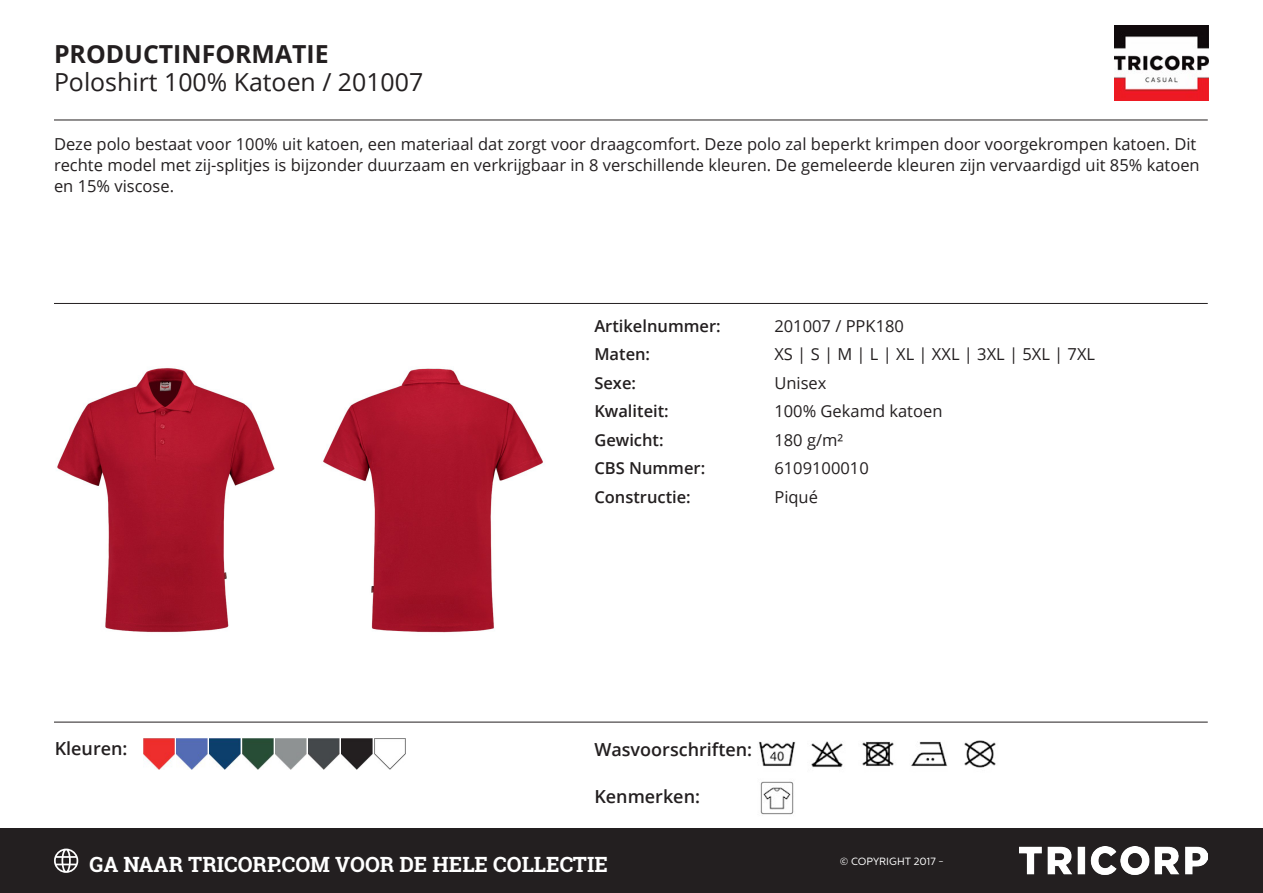
<style>
.page{position:relative;width:1263px;height:893px;background:#fff}
.page>*{position:absolute;margin:0;border:0;box-sizing:border-box;transform-origin:0 0}
.t1{font:24.9px "Open Sans";color:#231f20}
.t2{font:700 24.9px "Open Sans";color:#231f20}
.t3{font:700 21px "Roboto Slab";color:#fff}
.t4{font:600 18px "Open Sans";color:#231f20}
.Kenmerken{font:16.5px/21px "Open Sans";color:#231f20}
.Kenmerk{font:16.5px "Open Sans";color:#231f20}
.Kenmerk-2{font:600 16.5px "Open Sans";color:#231f20}
.t5{font:10.5px "Centrale Sans";color:#fff}
</style>
<div class="page">
<img style="left:1114px;top:26px;width:95px;height:74px">
<img style="left:57px;top:368px;width:218px;height:265px">
<img style="left:323px;top:368px;width:220px;height:265px">
<img style="left:862px;top:741px;width:32px;height:25px">
<img style="left:758px;top:741px;width:38px;height:25px">
<img style="left:811px;top:741px;width:32px;height:27px">
<img style="left:964px;top:740px;width:32px;height:28px">
<img style="left:911px;top:741px;width:37px;height:25px">
<img style="left:760px;top:781px;width:34px;height:34px">
<img style="left:143px;top:738px;width:31px;height:31px">
<img style="left:176px;top:738px;width:31px;height:31px">
<img style="left:209px;top:738px;width:31px;height:31px">
<img style="left:242px;top:738px;width:31px;height:31px">
<img style="left:276px;top:738px;width:31px;height:31px">
<img style="left:309px;top:738px;width:31px;height:31px">
<img style="left:342px;top:738px;width:31px;height:31px">
<img style="left:375px;top:738px;width:31px;height:31px">
<hr style="left:54px;top:120px;width:1154px;height:1px;background:#231f20">
<hr style="left:54px;top:303px;width:1154px;height:1px;background:#231f20">
<hr style="left:54px;top:722px;width:1154px;height:1px;background:#231f20">
<div style="left:0;top:828px;width:1263px;height:65px;background:#231f20"></div>
<svg style="left:54px;top:849px;width:24px;height:24px"></svg>
<img style="left:1020px;top:847px;width:188px;height:28px">
<p class="t2" style="left:54px;top:36px;width:276px">PRODUCTINFORMATIE</p>
<p class="t1" style="left:54px;top:65px;width:371px">Poloshirt 100% Katoen / 201007</p>
<p class="Kenmerken" style="left:54px;top:133px;width:1147px">Deze polo bestaat voor 100% uit katoen, een materiaal dat zorgt voor draagcomfort. Deze polo zal beperkt krimpen door voorgekrompen katoen. Dit rechte model met zij-splitjes is bijzonder duurzaam en verkrijgbaar in 8 verschillende kleuren. De gemeleerde kleuren zijn vervaardigd uit 85% katoen en 15% viscose.</p>
<p class="t4" style="left:55px;top:736px;width:74px">Kleuren:</p>
<p class="Kenmerk-2" style="left:594px;top:314px;width:128px">Artikelnummer:</p>
<p class="Kenmerk" style="left:774px;top:314px;width:131px">201007 / PPK180</p>
<p class="Kenmerk-2" style="left:594px;top:343px;width:57px">Maten:</p>
<p class="Kenmerk" style="left:774px;top:343px;width:322px">XS | S | M | L | XL | XXL | 3XL | 5XL | 7XL</p>
<p class="Kenmerk-2" style="left:594px;top:371px;width:43px">Sexe:</p>
<p class="Kenmerk" style="left:774px;top:371px;width:54px">Unisex</p>
<p class="Kenmerk-2" style="left:594px;top:400px;width:76px">Kwaliteit:</p>
<p class="Kenmerk" style="left:774px;top:400px;width:170px">100% Gekamd katoen</p>
<p class="Kenmerk-2" style="left:594px;top:428px;width:71px">Gewicht:</p>
<p class="Kenmerk" style="left:774px;top:428px;width:70px">180 g/m²</p>
<p class="Kenmerk-2" style="left:594px;top:457px;width:112px">CBS Nummer:</p>
<p class="Kenmerk" style="left:774px;top:457px;width:96px">6109100010</p>
<p class="Kenmerk-2" style="left:594px;top:485px;width:98px">Constructie:</p>
<p class="Kenmerk" style="left:774px;top:485px;width:45px">Piqué</p>
<p class="t4" style="left:594px;top:737px;width:159px">Wasvoorschriften:</p>
<p class="t4" style="left:594px;top:784px;width:107px">Kenmerken:</p>
<p class="t3" style="left:90px;top:850px;width:520px">GA NAAR TRICORP.COM VOOR DE HELE COLLECTIE</p>
<p class="t5" style="left:840px;top:855px;width:106px">© COPYRIGHT 2017 -</p>
</div>
